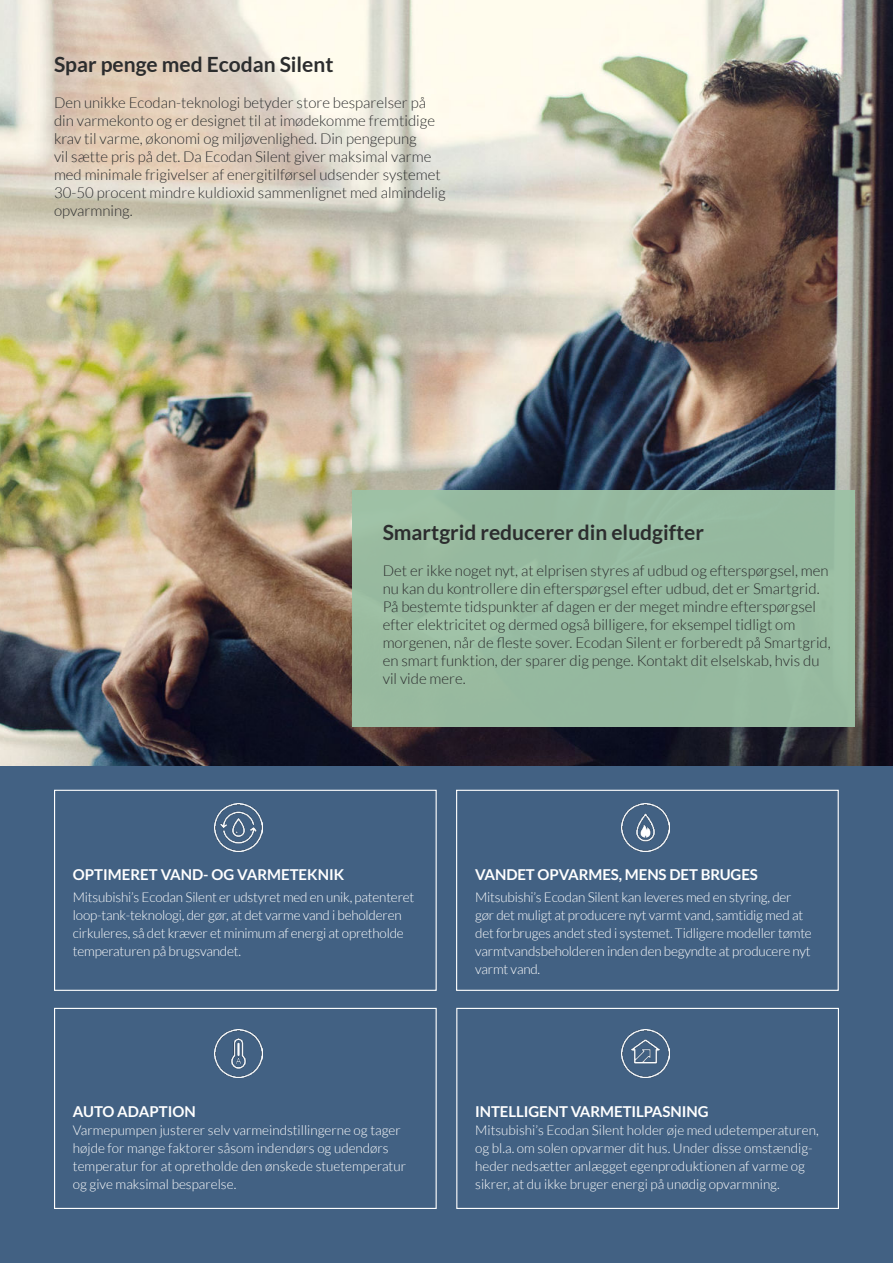
<style>
.page{position:relative;width:893px;height:1263px;background:#fff}
.page>*{position:absolute;margin:0;border:0;box-sizing:border-box;transform-origin:0 0}
.t1{font:700 21px "Lato";color:#2c2d2e}
.t2{font:300 15px/18px "Lato";color:#2c2d2e}
.t3{font:700 15px "Lato";letter-spacing:-.005em;color:#fff}
.t4{font:300 13.5px/18px "Lato";letter-spacing:-.015em;color:#fff}
</style>
<div class="page">
<div style="left:0;top:765px;width:893px;height:498px;background:#426183"></div>
<img style="left:215px;top:804px;width:48px;height:48px">
<img style="left:621px;top:804px;width:48px;height:48px">
<img style="left:215px;top:1029px;width:48px;height:48px">
<img style="left:621px;top:1029px;width:48px;height:48px">
<img style="left:0;top:0;width:893px;height:765px">
<div style="left:352px;top:490px;width:503px;height:237px;background:#96b99f"></div>
<div style="left:54px;top:790px;width:383px;height:201px;border:1px solid #fff"></div>
<div style="left:456px;top:790px;width:383px;height:201px;border:1px solid #fff"></div>
<div style="left:54px;top:1008px;width:383px;height:201px;border:1px solid #fff"></div>
<div style="left:456px;top:1008px;width:383px;height:201px;border:1px solid #fff"></div>
<h1 class="t1" style="left:54px;top:56px;width:281px">Spar penge med Ecodan Silent</h1>
<p class="t2" style="left:54px;top:94px;width:393px">Den unikke Ecodan-teknologi betyder store besparelser på din varmekonto og er designet til at imødekomme fremtidige krav til varme, økonomi og miljøvenlighed. Din pengepung<br>vil sætte pris på det. Da Ecodan Silent giver maksimal varme med minimale frigivelser af energitilførsel udsender systemet 30-50 procent mindre kuldioxid sammenlignet med almindelig opvarmning.</p>
<h1 class="t1" style="left:383px;top:524px;width:323px">Smartgrid reducerer din eludgifter</h1>
<p class="t2" style="left:383px;top:562px;width:449px">Det er ikke noget nyt, at elprisen styres af udbud og efterspørgsel, men nu kan du kontrollere din efterspørgsel efter udbud, det er Smartgrid.<br>På bestemte tidspunkter af dagen er der meget mindre efterspørgsel efter elektricitet og dermed også billigere, for eksempel tidligt om morgenen, når de fleste sover. Ecodan Silent er forberedt på Smartgrid, en smart funktion, der sparer dig penge. Kontakt dit elselskab, hvis du vil vide mere.</p>
<p class="t3" style="left:73px;top:868px;width:273px">OPTIMERET VAND- OG VARMETEKNIK</p>
<p class="t4" style="left:73px;top:888px;width:343px">Mitsubishi’s Ecodan Silent er udstyret med en unik, patenteret loop-tank-teknologi, der gør, at det varme vand i beholderen cirkuleres, så det kræver et minimum af energi at opretholde temperaturen på brugsvandet.</p>
<p class="t3" style="left:73px;top:1105px;width:124px">AUTO ADAPTION</p>
<p class="t4" style="left:73px;top:1121px;width:335px">Varmepumpen justerer selv varmeindstillingerne og tager højde for mange faktorer såsom indendørs og udendørs temperatur for at opretholde den ønskede stuetemperatur og give maksimal besparelse.</p>
<p class="t3" style="left:475px;top:868px;width:284px">VANDET OPVARMES, MENS DET BRUGES</p>
<p class="t4" style="left:475px;top:888px;width:338px">Mitsubishi’s Ecodan Silent kan leveres med en styring, der gør det muligt at producere nyt varmt vand, samtidig med at det forbruges andet sted i systemet. Tidligere modeller tømte varmtvandsbeholderen inden den begyndte at producere nyt varmt vand.</p>
<p class="t3" style="left:475px;top:1105px;width:235px">INTELLIGENT VARMETILPASNING</p>
<p class="t4" style="left:475px;top:1121px;width:345px">Mitsubishi’s Ecodan Silent holder øje med udetemperaturen, og bl.a. om solen opvarmer dit hus. Under disse omstændig&shy;heder nedsætter anlægget egenproduktionen af varme og sikrer, at du ikke bruger energi på unødig opvarmning.</p>
</div>
